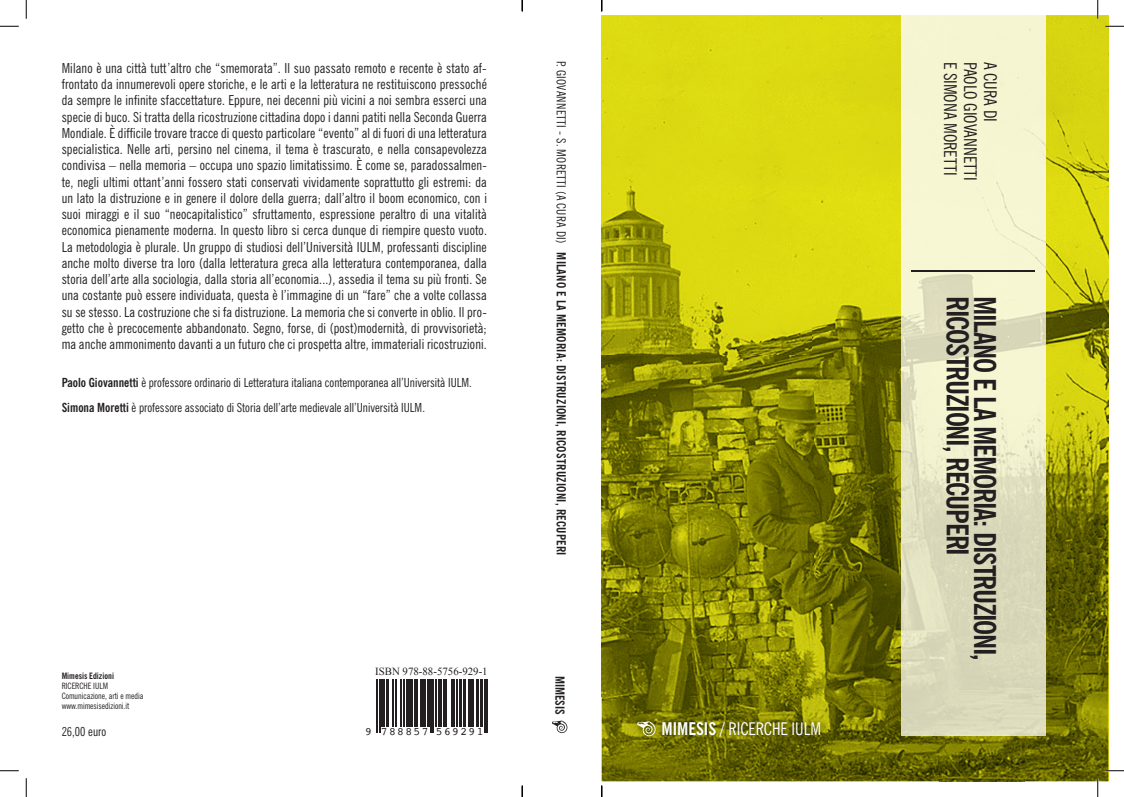
<style>
.page{position:relative;width:1124px;height:797px;background:#fff}
.page>*{position:absolute;margin:0;border:0;box-sizing:border-box;transform-origin:0 0}
.t1{font:700 condensed 30px "News Gothic BT";letter-spacing:-.04em;color:#231f20}
.t2{font:condensed 17.5px "News Gothic BT";letter-spacing:-.005em;color:#231f20}
.t3{font:condensed 17.5px "News Gothic BT";color:#fff}
.t4{font:condensed 13.75px/16.2px "News Gothic BT";letter-spacing:.01em;color:#231f20;text-align:justify}
.t5{font:condensed 12.5px/25px "News Gothic BT";color:#231f20}
.t6{font:700 condensed 12.5px "News Gothic BT";letter-spacing:.02em;color:#231f20}
.t7{font:700 condensed 12.5px "News Gothic BT";color:#231f20}
.t8{font:11.25px "Courier";letter-spacing:.13em;color:#231f20}
.t9{font:10.88px "Times New Roman";color:#231f20}
.t10{font:condensed 8.75px/10px "News Gothic BT";color:#231f20}
.t11{font:700 condensed 8.75px "News Gothic BT";color:#231f20}
.s1{font-weight:700}
.s2{font-weight:400}
</style>
<div class="page">
<img style="left:602px;top:16px;width:211px;height:765px">
<img style="left:813px;top:16px;width:88px;height:595px">
<img style="left:1046px;top:16px;width:62px;height:425px">
<img style="left:1024px;top:441px;width:84px;height:340px">
<img style="left:813px;top:611px;width:126px;height:170px">
<img style="left:939px;top:735px;width:85px;height:46px">
<img style="left:901px;top:16px;width:145px;height:719px">
<hr style="left:912px;top:271px;width:123px;height:1px;background:#231f20">
<svg style="left:552px;top:720px;width:15px;height:13px"></svg>
<img style="left:631px;top:714px;width:196px;height:29px">
<svg style="left:637px;top:721px;width:19px;height:15px"></svg>
<hr style="left:377px;top:679px;width:1px;height:53px;background:#231f20">
<hr style="left:379px;top:679px;width:1px;height:53px;background:#231f20">
<hr style="left:381px;top:679px;width:4px;height:48px;background:#231f20">
<hr style="left:386px;top:679px;width:2px;height:48px;background:#231f20">
<hr style="left:392px;top:679px;width:1px;height:48px;background:#231f20">
<hr style="left:395px;top:679px;width:2px;height:48px;background:#231f20">
<hr style="left:400px;top:679px;width:1px;height:48px;background:#231f20">
<hr style="left:404px;top:679px;width:1px;height:48px;background:#231f20">
<hr style="left:406px;top:679px;width:2px;height:48px;background:#231f20">
<hr style="left:409px;top:679px;width:4px;height:48px;background:#231f20">
<hr style="left:414px;top:679px;width:4px;height:48px;background:#231f20">
<hr style="left:420px;top:679px;width:1px;height:48px;background:#231f20">
<hr style="left:422px;top:679px;width:4px;height:48px;background:#231f20">
<hr style="left:427px;top:679px;width:2px;height:48px;background:#231f20">
<hr style="left:430px;top:679px;width:2px;height:53px;background:#231f20">
<hr style="left:433px;top:679px;width:1px;height:53px;background:#231f20">
<hr style="left:435px;top:679px;width:1px;height:48px;background:#231f20">
<hr style="left:439px;top:679px;width:3px;height:48px;background:#231f20">
<hr style="left:443px;top:679px;width:2px;height:48px;background:#231f20">
<hr style="left:446px;top:679px;width:1px;height:48px;background:#231f20">
<hr style="left:452px;top:679px;width:3px;height:48px;background:#231f20">
<hr style="left:456px;top:679px;width:1px;height:48px;background:#231f20">
<hr style="left:460px;top:679px;width:2px;height:48px;background:#231f20">
<hr style="left:463px;top:679px;width:3px;height:48px;background:#231f20">
<hr style="left:468px;top:679px;width:3px;height:48px;background:#231f20">
<hr style="left:473px;top:679px;width:1px;height:48px;background:#231f20">
<hr style="left:476px;top:679px;width:3px;height:48px;background:#231f20">
<hr style="left:481px;top:679px;width:2px;height:48px;background:#231f20">
<hr style="left:484px;top:679px;width:1px;height:53px;background:#231f20">
<hr style="left:487px;top:679px;width:1px;height:53px;background:#231f20">
<svg style="left:0;top:25px;width:19px;height:2px"></svg>
<svg style="left:1105px;top:25px;width:19px;height:2px"></svg>
<svg style="left:0;top:770px;width:19px;height:1px"></svg>
<svg style="left:1105px;top:770px;width:19px;height:1px"></svg>
<svg style="left:25px;top:0;width:2px;height:19px"></svg>
<svg style="left:25px;top:778px;width:2px;height:19px"></svg>
<svg style="left:1097px;top:0;width:2px;height:19px"></svg>
<svg style="left:1097px;top:778px;width:2px;height:19px"></svg>
<svg style="left:522px;top:785px;width:1px;height:12px"></svg>
<svg style="left:601px;top:785px;width:1px;height:12px"></svg>
<p class="t4" style="left:62px;top:60px;width:427px">Milano è una città tutt’altro che “smemorata”. Il suo passato remoto e recente è stato af&shy;frontato da innumerevoli opere storiche, e le arti e la letteratura ne restituiscono pressoché da sempre le infinite sfaccettature. Eppure, nei decenni più vicini a noi sembra esserci una specie di buco. Si tratta della ricostruzione cittadina dopo i danni patiti nella Seconda Guerra Mondiale. È difficile trovare tracce di questo particolare “evento” al di fuori di una letteratura specialistica. Nelle arti, persino nel cinema, il tema è trascurato, e nella consapevolezza condivisa – nella memoria – occupa uno spazio limitatissimo. È come se, paradossalmen&shy;te, negli ultimi ottant’anni fossero stati conservati vividamente soprattutto gli estremi: da un lato la distruzione e in genere il dolore della guerra; dall’altro il boom economico, con i suoi miraggi e il suo “neocapitalistico” sfruttamento, espressione peraltro di una vitalità economica pienamente moderna. In questo libro si cerca dunque di riempire questo vuoto.<br>La metodologia è plurale. Un gruppo di studiosi dell’Università IULM, professanti discipline anche molto diverse tra loro (dalla letteratura greca alla letteratura contemporanea, dalla storia dell’arte alla sociologia, dalla storia all’economia...), assedia il tema su più fronti. Se una costante può essere individuata, questa è l’immagine di un “fare” che a volte collassa su se stesso. La costruzione che si fa distruzione. La memoria che si converte in oblio. Il pro&shy;getto che è precocemente abbandonato. Segno, forse, di (post)modernità, di provvisorietà; ma anche ammonimento davanti a un futuro che ci prospetta altre, immateriali ricostruzioni.</p>
<p class="t5" style="left:62px;top:369px;width:412px"><span class="s1">Paolo Giovannetti</span> è professore ordinario di Letteratura italiana contemporanea all’Università IULM.<br><span class="s1">Simona Moretti</span> è professore associato di Storia dell’arte medievale all’Università IULM.</p>
<p class="t6" style="left:569px;top:61px;width:496px;rotate:90deg"><span class="s2">P. GIOVANNETTI - S. MORETTI (A CURA DI)</span> MILANO E LA MEMORIA: DISTRUZIONI, RICOSTRUZIONI, RECUPERI</p>
<p class="t2" style="left:961px;top:62px;width:115px;rotate:90deg">E SIMONA MORETTI</p>
<p class="t2" style="left:981px;top:62px;width:121px;rotate:90deg">PAOLO GIOVANNETTI</p>
<p class="t2" style="left:1001px;top:62px;width:61px;rotate:90deg">A CURA DI</p>
<h1 class="t1" style="left:976px;top:296px;width:262px;rotate:90deg">RICOSTRUZIONI, RECUPERI</h1>
<h1 class="t1" style="left:1003px;top:296px;width:367px;rotate:90deg">MILANO E LA MEMORIA: DISTRUZIONI,</h1>
<p class="t11" style="left:62px;top:670px;width:54px">Mimesis Edizioni</p>
<p class="t10" style="left:62px;top:681px;width:83px">RICERCHE IULM<br>Comunicazione, arti e media www.mimesisedizioni.it</p>
<p class="t9" style="left:375px;top:663px;width:114px">ISBN 978-88-5756-929-1</p>
<p class="t7" style="left:568px;top:675px;width:41px;rotate:90deg">MIMESIS</p>
<p class="t5" style="left:62px;top:718px;width:46px">26,00 euro</p>
<p class="t8" style="left:365px;top:723px;width:120px">9 788857 569291</p>
<p class="t3" style="left:662px;top:718px;width:161px"><span class="s1">MIMESIS</span> / RICERCHE IULM</p>
</div>
